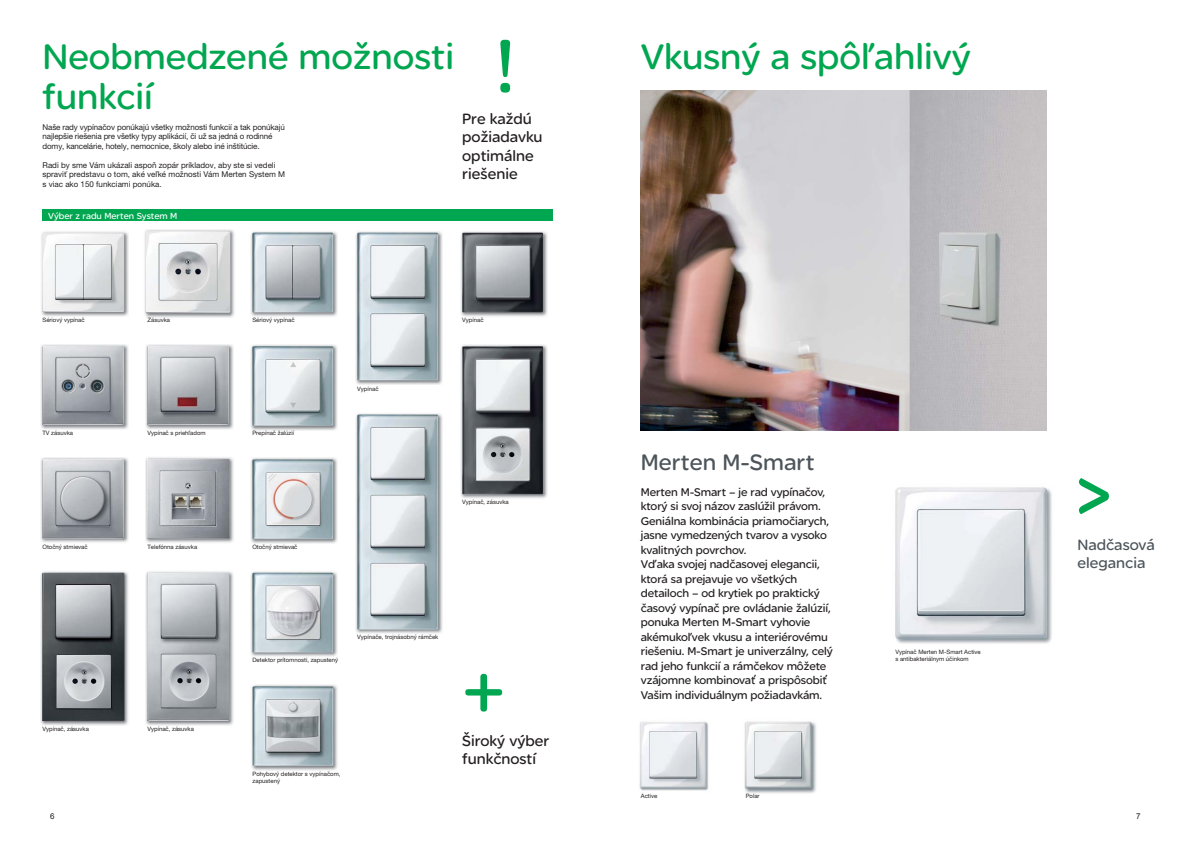
<style>
.page{position:relative;width:1191px;height:842px;background:#fff}
.page>*{position:absolute;margin:0;border:0;box-sizing:border-box;transform-origin:0 0}
.t1{font:80px "SE Optimist";color:#00a650}
.t2{font:38px/40px "SE Optimist";color:#00a650}
.t3{font:24px "SE Optimist";color:#4d555b}
.t4{font:16px/18px "SE Optimist";color:#231f20}
.t5{font:16px/18px "SE Optimist";color:#4d555b}
.t6{font:12px/14.5px "SE Optimist";letter-spacing:-.01em;color:#231f20}
.t7{font:9.5px "SE Optimist";color:#fff}
.t8{font:8px/9.5px "Helvetica Neue LT Pro";letter-spacing:-.015em;color:#231f20}
.t9{font:8px "Arial";color:#231f20}
.t10{font:6px/7.5px "Helvetica Neue LT Pro";color:#231f20}
</style>
<div class="page">
<div style="left:43px;top:210px;width:510px;height:11px;background:#00a650"></div>
<img style="left:41px;top:231px;width:88px;height:86px">
<img style="left:42px;top:232px;width:82px;height:80px">
<img style="left:144px;top:229px;width:91px;height:88px">
<img style="left:146px;top:230px;width:84px;height:83px">
<img style="left:145px;top:344px;width:88px;height:86px">
<img style="left:147px;top:345px;width:82px;height:80px">
<img style="left:40px;top:344px;width:89px;height:86px">
<img style="left:42px;top:345px;width:82px;height:80px">
<img style="left:145px;top:457px;width:89px;height:86px">
<img style="left:147px;top:459px;width:83px;height:80px">
<img style="left:40px;top:457px;width:89px;height:86px">
<img style="left:42px;top:459px;width:82px;height:80px">
<img style="left:40px;top:571px;width:89px;height:155px">
<img style="left:42px;top:572px;width:83px;height:149px">
<img style="left:145px;top:571px;width:89px;height:155px">
<img style="left:147px;top:572px;width:83px;height:149px">
<img style="left:250px;top:231px;width:88px;height:86px">
<img style="left:252px;top:232px;width:81px;height:80px">
<img style="left:250px;top:344px;width:88px;height:86px">
<img style="left:252px;top:346px;width:81px;height:80px">
<img style="left:250px;top:457px;width:88px;height:87px">
<img style="left:252px;top:459px;width:81px;height:80px">
<img style="left:250px;top:571px;width:88px;height:86px">
<img style="left:252px;top:573px;width:81px;height:80px">
<img style="left:460px;top:231px;width:87px;height:86px">
<img style="left:462px;top:232px;width:81px;height:80px">
<img style="left:251px;top:684px;width:87px;height:87px">
<img style="left:252px;top:686px;width:81px;height:80px">
<img style="left:355px;top:231px;width:88px;height:154px">
<img style="left:357px;top:233px;width:81px;height:147px">
<img style="left:460px;top:344px;width:87px;height:155px">
<img style="left:462px;top:346px;width:81px;height:148px">
<img style="left:355px;top:413px;width:88px;height:221px">
<img style="left:357px;top:414px;width:81px;height:216px">
<img style="left:895px;top:487px;width:157px;height:157px">
<img style="left:639px;top:721px;width:70px;height:70px">
<img style="left:744px;top:721px;width:72px;height:72px">
<img style="left:641px;top:91px;width:405px;height:340px">
<h2 class="t2" style="left:43px;top:38px;width:413px">Neobmedzené možnosti funkcií</h2>
<p class="t8" style="left:43px;top:123px;width:244px">Naše rady vypínačov ponúkajú všetky možnosti funkcií a tak ponúkajú najlepšie riešenia pre všetky typy aplikácií, či už sa jedná o rodinné domy, kancelárie, hotely, nemocnice, školy alebo iné inštitúcie.</p>
<p class="t8" style="left:43px;top:161px;width:244px">Radi by sme Vám ukázali aspoň zopár príkladov, aby ste si vedeli spraviť predstavu o tom, aké veľké možnosti Vám Merten System M s viac ako 150 funkciami ponúka.</p>
<p class="t7" style="left:48px;top:212px;width:131px">Výber z radu Merten System M</p>
<h1 class="t1" style="left:495px;top:35px;width:22px">!</h1>
<h3 class="t4" style="left:462px;top:111px;width:82px">Pre každú požiadavku optimálne riešenie</h3>
<p class="t10" style="left:43px;top:317px;width:44px">Sériový vypínač</p>
<p class="t10" style="left:147px;top:317px;width:24px">Zásuvka</p>
<p class="t10" style="left:252px;top:317px;width:44px">Sériový vypínač</p>
<p class="t10" style="left:462px;top:317px;width:23px">Vypínač</p>
<p class="t10" style="left:357px;top:386px;width:23px">Vypínač</p>
<p class="t10" style="left:43px;top:430px;width:32px">TV zásuvka</p>
<p class="t10" style="left:147px;top:430px;width:60px">Vypínač s priehľadom</p>
<p class="t10" style="left:252px;top:430px;width:43px">Prepínač žalúzií</p>
<p class="t10" style="left:462px;top:499px;width:48px">Vypínač, zásuvka</p>
<p class="t10" style="left:43px;top:543px;width:47px">Otočný stmievač</p>
<p class="t10" style="left:147px;top:543px;width:51px">Telefónna zásuvka</p>
<p class="t10" style="left:252px;top:544px;width:47px">Otočný stmievač</p>
<p class="t10" style="left:357px;top:634px;width:83px">Vypínače, trojnásobný rámček</p>
<p class="t10" style="left:252px;top:657px;width:87px">Detektor prítomnosti, zapustený</p>
<h1 class="t1" style="left:462px;top:656px;width:45px">+</h1>
<p class="t10" style="left:43px;top:726px;width:48px">Vypínač, zásuvka</p>
<p class="t10" style="left:147px;top:726px;width:48px">Vypínač, zásuvka</p>
<h3 class="t4" style="left:462px;top:732px;width:89px">Široký výber funkčností</h3>
<p class="t10" style="left:252px;top:770px;width:89px">Pohybový detektor s vypínačom, zapustený</p>
<h2 class="t2" style="left:641px;top:38px;width:331px">Vkusný a spôľahlivý</h2>
<h3 class="t3" style="left:641px;top:453px;width:175px">Merten M-Smart</h3>
<p class="t6" style="left:641px;top:485px;width:193px">Merten M-Smart – je rad vypínačov, ktorý si svoj názov zaslúžil právom.<br>Geniálna kombinácia priamočiarych, jasne vymedzených tvarov a vysoko kvalitných povrchov.<br>Vďaka svojej nadčasovej elegancii, ktorá sa prejavuje vo všetkých detailoch – od krytiek po praktický časový vypínač pre ovládanie žalúzií, ponuka Merten M-Smart vyhovie akémukoľvek vkusu a interiérovému riešeniu. M-Smart je univerzálny, celý rad jeho funkcií a rámčekov môžete vzájomne kombinovať a prispôsobiť Vašim individuálnym požiadavkám.</p>
<p class="t10" style="left:641px;top:793px;width:18px">Active</p>
<p class="t10" style="left:745px;top:793px;width:15px">Polar</p>
<p class="t10" style="left:895px;top:649px;width:87px">Vypínač Merten M-Smart Active s antibakteriálnym účinkom</p>
<h1 class="t1" style="left:1075px;top:460px;width:39px">&gt;</h1>
<h3 class="t5" style="left:1077px;top:536px;width:79px">Nadčasová elegancia</h3>
<p class="t9" style="left:50px;top:812px;width:6px">6</p>
<p class="t9" style="left:1136px;top:812px;width:6px">7</p>
</div>
